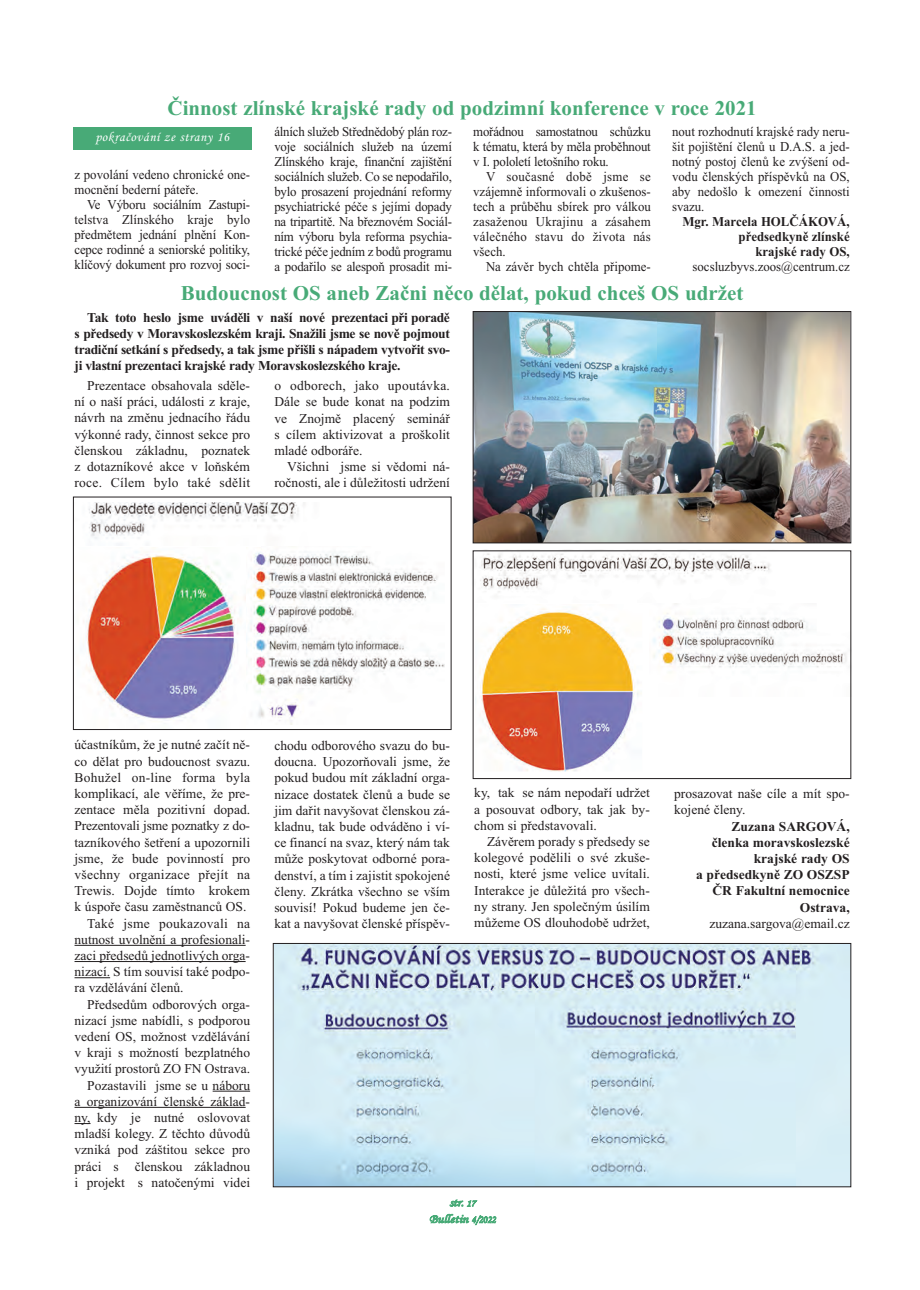
<style>
.page{position:relative;width:920px;height:1290px;background:#fff}
.page>*{position:absolute;margin:0;border:0;box-sizing:border-box;transform-origin:0 0}
.t1{font:700 21px "Times New Roman";color:#48aa77}
.t2{font:13.5px/16.2px "Times New Roman";color:#231f20;text-align:justify}
.t3{font:13.5px/15px "Times New Roman";color:#231f20;text-align:justify;scale:.95 1}
.t4{font:700 13.5px/16.2px "Times New Roman";color:#231f20;text-align:justify}
.t5{font:13.5px "Times New Roman";letter-spacing:.02em;color:#231f20}
.t6{font:700 13.5px/15px "Times New Roman";color:#231f20;text-align:right;scale:.95 1}
.t7{font:13.5px "Monotype Corsiva";letter-spacing:.045em;color:#fff}
.t8{font:12.15px/16.5px "Monotype Corsiva";letter-spacing:-.015em;color:#48aa77;text-align:center;scale:1.11 1}
.s1{font-size:9.45px}
.s2{font-size:10.5px}
</style>
<div class="page">
<div style="left:73px;top:127px;width:179px;height:23px;background:#48aa77"></div>
<img style="left:88px;top:502px;width:217px;height:44px">
<img style="left:472px;top:549px;width:298px;height:53px">
<img style="left:275px;top:945px;width:574px;height:240px">
<div style="left:273px;top:943px;width:578px;height:244px;border:1px solid #231f20"></div>
<img style="left:83px;top:551px;width:163px;height:168px">
<img style="left:246px;top:551px;width:199px;height:173px">
<img style="left:480px;top:608px;width:162px;height:164px">
<img style="left:653px;top:603px;width:194px;height:70px">
<hr style="left:75px;top:945px;width:171px;height:1px;background:#231f20">
<hr style="left:75px;top:961px;width:171px;height:1px;background:#231f20">
<hr style="left:75px;top:977px;width:35px;height:1px;background:#231f20">
<hr style="left:213px;top:1091px;width:37px;height:1px;background:#231f20">
<hr style="left:75px;top:1107px;width:171px;height:1px;background:#231f20">
<svg style="left:75px;top:1123px;width:16px;height:1px"></svg>
<div style="left:73px;top:497px;width:378px;height:233px;border:1px solid #231f20"></div>
<div style="left:473px;top:550px;width:378px;height:229px;border:1px solid #231f20"></div>
<img style="left:475px;top:313px;width:374px;height:228px">
<div style="left:473px;top:311px;width:378px;height:232px;border:1px solid #231f20"></div>
<h1 class="t1" style="left:168px;top:95px;width:591px">Činnost zlínské krajské rady od podzimní konference v roce 2021</h1>
<p class="t3" style="left:672px;top:124px;width:188px">nout rozhodnutí krajské rady neru&shy;šit pojištění členů u D.A.S. a jed&shy;notný postoj členů ke zvýšení od&shy;vodu členských příspěvků na OS, aby nedošlo k omezení činnosti svazu.</p>
<p class="t6" style="left:682px;top:214px;width:178px">Mgr. Marcela HOLČÁKOVÁ, předsedkyně zlínské<br>krajské rady OS,</p>
<p class="t3" style="left:693px;top:259px;width:167px">socsluzbyvs.zoos@centrum.cz</p>
<h1 class="t1" style="left:181px;top:280px;width:564px">Budoucnost OS aneb Začni něco dělat, pokud chceš OS udržet</h1>
<p class="t4" style="left:75px;top:309px;width:377px;text-indent:13px">Tak toto heslo jsme uváděli v naší nové prezentaci při poradě s předsedy v Moravskoslezském kraji. Snažili jsme se nově pojmout tradiční setkání s předsedy, a tak jsme přišli s nápadem vytvořit svo&shy;ji vlastní prezentaci krajské rady Moravskoslezského kraje.</p>
<p class="t2" style="left:75px;top:377px;width:177px;text-indent:13px">Prezentace obsahovala sděle&shy;ní o naší práci, události z kraje, návrh na změnu jednacího řádu výkonné rady, činnost sekce pro členskou základnu, poznatek z dotazníkové akce v loňském roce. Cílem bylo také sdělit</p>
<p class="t3" style="left:274px;top:124px;width:188px">álních služeb Střednědobý plán roz&shy;voje sociálních služeb na území Zlínského kraje, finanční zajištění sociálních služeb. Co se nepodařilo, bylo prosazení projednání reformy psychiatrické péče s jejími dopady na tripartitě. Na březnovém Sociál&shy;ním výboru byla reforma psychia&shy;trické péče jedním z bodů programu a podařilo se alespoň prosadit mi-</p>
<p class="t3" style="left:473px;top:124px;width:188px">mořádnou samostatnou schůzku k tématu, která by měla proběhnout v I. pololetí letošního roku.</p>
<p class="t7" style="left:95px;top:129px;width:135px">pokračování ze strany 16</p>
<p class="t3" style="left:75px;top:167px;width:186px">z povolání vedeno chronické one&shy;mocnění bederní páteře.</p>
<p class="t3" style="left:75px;top:197px;width:186px;text-indent:13px">Ve Výboru sociálním Zastupi&shy;telstva Zlínského kraje bylo předmětem jednání plnění Kon&shy;cepce rodinné a seniorské politiky, klíčový dokument pro rozvoj soci-</p>
<p class="t3" style="left:473px;top:169px;width:188px;text-indent:13px">V současné době jsme se vzájemně informovali o zkušenos&shy;tech a průběhu sbírek pro válkou zasaženou Ukrajinu a zásahem válečného stavu do života nás všech.</p>
<p class="t3" style="left:486px;top:259px;width:175px">Na závěr bych chtěla připome-</p>
<p class="t2" style="left:274px;top:377px;width:177px">o odborech, jako upoutávka.<br>Dále se bude konat na podzim ve Znojmě placený seminář s cílem aktivizovat a proškolit mladé odboráře.</p>
<p class="t2" style="left:274px;top:458px;width:177px;text-align:right">Všichni jsme si vědomi ná&shy;ročnosti, ale i důležitosti udržení</p>
<p class="t2" style="left:75px;top:737px;width:177px">účastníkům, že je nutné začít ně-</p>
<p class="t2" style="left:75px;top:753px;width:177px">co dělat pro budoucnost svazu.</p>
<p class="t5" style="left:75px;top:769px;width:177px">Bohužel on-line forma byla</p>
<p class="t2" style="left:75px;top:785px;width:177px">komplikací, ale věříme, že pre-</p>
<p class="t2" style="left:75px;top:801px;width:177px">zentace měla pozitivní dopad.</p>
<p class="t2" style="left:75px;top:818px;width:177px">Prezentovali jsme poznatky z do-</p>
<p class="t2" style="left:75px;top:834px;width:177px">tazníkového šetření a upozornili</p>
<p class="t2" style="left:75px;top:850px;width:177px">jsme, že bude povinností pro</p>
<p class="t5" style="left:75px;top:866px;width:177px">všechny organizace přejít na</p>
<p class="t2" style="left:75px;top:882px;width:177px">Trewis. Dojde tímto krokem</p>
<p class="t2" style="left:75px;top:899px;width:173px">k úspoře času zaměstnanců OS.</p>
<p class="t5" style="left:87px;top:915px;width:164px">Také jsme poukazovali na</p>
<p class="t2" style="left:75px;top:931px;width:177px">nutnost uvolnění a profesionali-</p>
<p class="t2" style="left:75px;top:947px;width:177px">zaci předsedů jednotlivých orga-</p>
<p class="t2" style="left:75px;top:963px;width:177px">nizací. S tím souvisí také podpo-</p>
<p class="t2" style="left:75px;top:980px;width:110px">ra vzdělávání členů.</p>
<p class="t2" style="left:87px;top:996px;width:164px">Předsedům odborových orga-</p>
<p class="t2" style="left:75px;top:1012px;width:177px">nizací jsme nabídli, s podporou</p>
<p class="t2" style="left:75px;top:1028px;width:177px">vedení OS, možnost vzdělávání</p>
<p class="t2" style="left:75px;top:1044px;width:177px">v kraji s možností bezplatného</p>
<p class="t2" style="left:75px;top:1061px;width:177px">využití prostorů ZO FN Ostrava.</p>
<p class="t2" style="left:87px;top:1077px;width:164px">Pozastavili jsme se u náboru</p>
<p class="t2" style="left:75px;top:1093px;width:177px">a organizování členské základ-</p>
<p class="t2" style="left:75px;top:1109px;width:177px">ny, kdy je nutné oslovovat</p>
<p class="t2" style="left:75px;top:1125px;width:177px">mladší kolegy. Z těchto důvodů</p>
<p class="t2" style="left:75px;top:1142px;width:177px">vzniká pod záštitou sekce pro</p>
<p class="t2" style="left:75px;top:1158px;width:177px">práci s členskou základnou</p>
<p class="t2" style="left:75px;top:1174px;width:177px">i projekt s natočenými videi</p>
<p class="t2" style="left:274px;top:737px;width:177px">chodu odborového svazu do bu&shy;doucna. Upozorňovali jsme, že pokud budou mít základní orga&shy;nizace dostatek členů a bude se jim dařit navyšovat členskou zá&shy;kladnu, tak bude odváděno i ví&shy;ce financí na svaz, který nám tak může poskytovat odborné pora&shy;denství, a tím i zajistit spokojené členy. Zkrátka všechno se vším souvisí! Pokud budeme jen če&shy;kat a navyšovat členské příspěv-</p>
<p class="t2" style="left:474px;top:784px;width:177px">ky, tak se nám nepodaří udržet a posouvat odbory, tak jak by&shy;chom si představovali.</p>
<p class="t2" style="left:474px;top:833px;width:177px;text-indent:13px">Závěrem porady s předsedy se kolegové podělili o své zkuše&shy;nosti, které jsme velice uvítali.<br>Interakce je důležitá pro všech&shy;ny strany. Jen společným úsilím můžeme OS dlouhodobě udržet,</p>
<p class="t8" style="left:429px;top:1194px;width:61px">str. <span class="s1">17<br></span>Bulletin <span class="s2">4/2022</span></p>
<p class="t2" style="left:674px;top:785px;width:177px">prosazovat naše cíle a mít spo&shy;kojené členy.</p>
<p class="t4" style="left:696px;top:818px;width:155px;text-align:right">Zuzana SARGOVÁ, členka moravskoslezské krajské rady OS<br>a předsedkyně ZO OSZSP<br>ČR Fakultní nemocnice<br>Ostrava,</p>
<p class="t2" style="left:709px;top:915px;width:142px">zuzana.sargova@email.cz</p>
</div>
